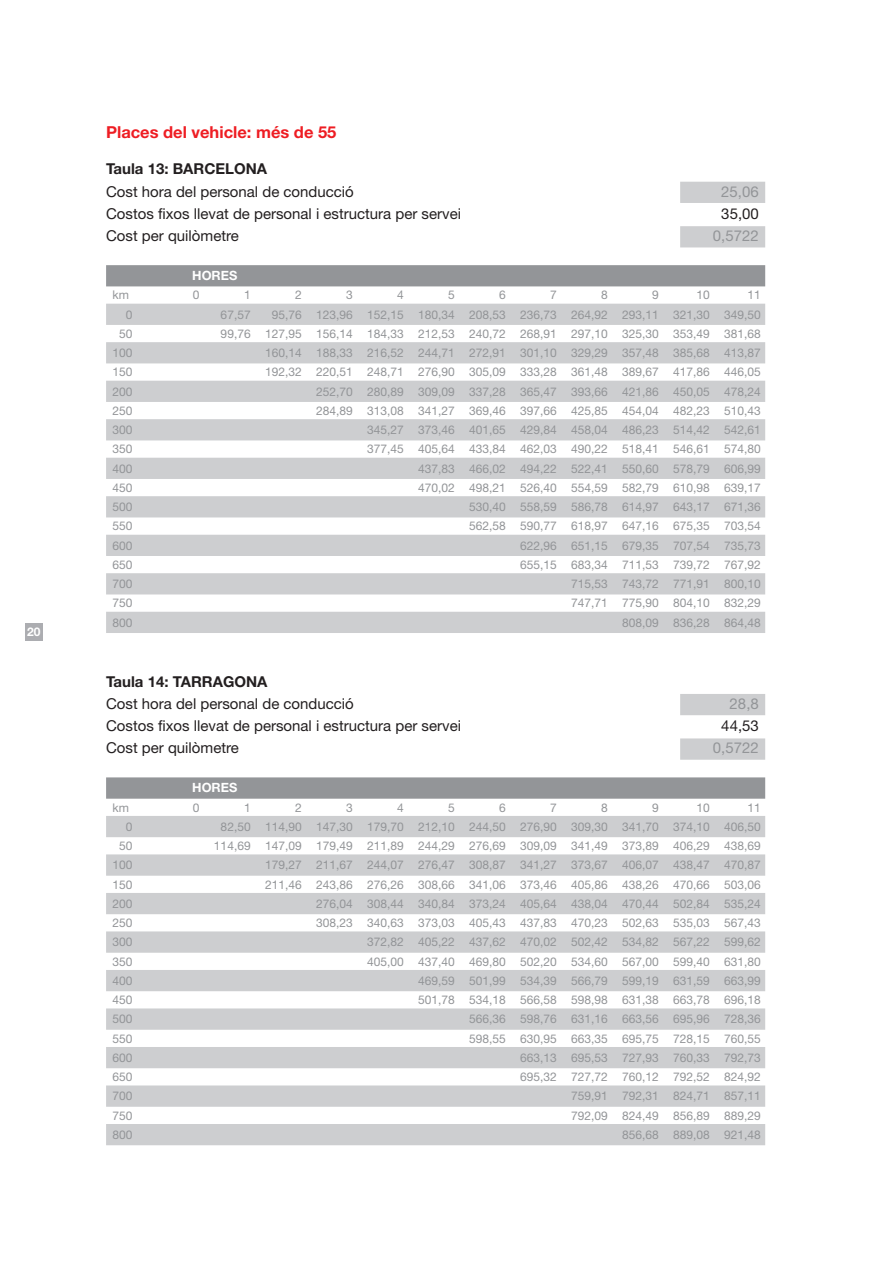
<style>
.page{position:relative;width:893px;height:1263px;background:#fff}
.page>*{position:absolute;margin:0;border:0;box-sizing:border-box;transform-origin:0 0}
.t1{font:700 16.5px "Helvetica Neue";color:#ee1d23}
.t2{font:15px "Helvetica Neue";color:#231f20}
.t3{font:700 15px "Helvetica Neue";color:#231f20}
.t4{font:15px "Helvetica Neue";color:#939598}
.t5{font:700 12.75px "Helvetica Neue";color:#fff}
.t6{font:12px "Helvetica Neue";color:#939598}
.t7{font:700 12px "Helvetica Neue";color:#fff}
</style>
<div class="page">
<div style="left:680px;top:182px;width:85px;height:21px;background:#cdced0"></div>
<div style="left:680px;top:226px;width:85px;height:21px;background:#cdced0"></div>
<div style="left:106px;top:265px;width:659px;height:21px;background:#939598"></div>
<div style="left:106px;top:304px;width:659px;height:21px;background:#cdced0"></div>
<div style="left:106px;top:342px;width:659px;height:21px;background:#cdced0"></div>
<div style="left:106px;top:381px;width:659px;height:21px;background:#cdced0"></div>
<div style="left:106px;top:419px;width:659px;height:21px;background:#cdced0"></div>
<div style="left:106px;top:458px;width:659px;height:21px;background:#cdced0"></div>
<div style="left:106px;top:496px;width:659px;height:21px;background:#cdced0"></div>
<div style="left:106px;top:535px;width:659px;height:21px;background:#cdced0"></div>
<div style="left:106px;top:573px;width:659px;height:21px;background:#cdced0"></div>
<div style="left:106px;top:612px;width:659px;height:21px;background:#cdced0"></div>
<div style="left:680px;top:694px;width:85px;height:21px;background:#cdced0"></div>
<div style="left:680px;top:738px;width:85px;height:22px;background:#cdced0"></div>
<div style="left:106px;top:777px;width:659px;height:22px;background:#939598"></div>
<div style="left:106px;top:816px;width:659px;height:21px;background:#cdced0"></div>
<div style="left:106px;top:854px;width:659px;height:22px;background:#cdced0"></div>
<div style="left:106px;top:893px;width:659px;height:21px;background:#cdced0"></div>
<div style="left:106px;top:931px;width:659px;height:22px;background:#cdced0"></div>
<div style="left:106px;top:970px;width:659px;height:21px;background:#cdced0"></div>
<div style="left:106px;top:1008px;width:659px;height:22px;background:#cdced0"></div>
<div style="left:106px;top:1047px;width:659px;height:21px;background:#cdced0"></div>
<div style="left:106px;top:1085px;width:659px;height:22px;background:#cdced0"></div>
<div style="left:106px;top:1124px;width:659px;height:21px;background:#cdced0"></div>
<div style="left:25px;top:624px;width:17px;height:17px;background:#acadb1"></div>
<p class="t7" style="left:27px;top:627px;width:15px">20</p>
<h1 class="t1" style="left:106px;top:127px;width:232px">Places del vehicle: més de 55</h1>
<p class="t3" style="left:106px;top:164px;width:163px">Taula 13: BARCELONA</p>
<p class="t2" style="left:106px;top:186px;width:249px">Cost hora del personal de conducció</p>
<p class="t4" style="left:721px;top:186px;width:39px">25,06</p>
<p class="t2" style="left:106px;top:208px;width:356px">Costos fixos llevat de personal i estructura per servei</p>
<p class="t2" style="left:721px;top:208px;width:39px">35,00</p>
<p class="t2" style="left:106px;top:230px;width:134px">Cost per quilòmetre</p>
<p class="t4" style="left:713px;top:230px;width:47px">0,5722</p>
<p class="t5" style="left:192px;top:271px;width:47px">HORES</p>
<p class="t6" style="left:112px;top:291px;width:18px">km</p>
<p class="t6" style="left:193px;top:291px;width:8px">0</p>
<p class="t6" style="left:244px;top:291px;width:8px">1</p>
<p class="t6" style="left:295px;top:291px;width:8px">2</p>
<p class="t6" style="left:346px;top:291px;width:8px">3</p>
<p class="t6" style="left:397px;top:291px;width:8px">4</p>
<p class="t6" style="left:448px;top:291px;width:8px">5</p>
<p class="t6" style="left:499px;top:291px;width:8px">6</p>
<p class="t6" style="left:550px;top:291px;width:8px">7</p>
<p class="t6" style="left:601px;top:291px;width:8px">8</p>
<p class="t6" style="left:652px;top:291px;width:8px">9</p>
<p class="t6" style="left:697px;top:291px;width:15px">10</p>
<p class="t6" style="left:748px;top:291px;width:15px">11</p>
<p class="t6" style="left:126px;top:310px;width:8px">0</p>
<p class="t6" style="left:221px;top:310px;width:32px">67,57</p>
<p class="t6" style="left:272px;top:310px;width:491px">95,76 123,96 152,15 180,34 208,53 236,73 264,92 293,11 321,30 349,50</p>
<p class="t6" style="left:119px;top:329px;width:15px">50</p>
<p class="t6" style="left:221px;top:329px;width:542px">99,76 127,95 156,14 184,33 212,53 240,72 268,91 297,10 325,30 353,49 381,68</p>
<p class="t6" style="left:112px;top:348px;width:22px">100</p>
<p class="t6" style="left:265px;top:348px;width:497px">160,14 188,33 216,52 244,71 272,91 301,10 329,29 357,48 385,68 413,87</p>
<p class="t6" style="left:112px;top:368px;width:22px">150</p>
<p class="t6" style="left:265px;top:368px;width:497px">192,32 220,51 248,71 276,90 305,09 333,28 361,48 389,67 417,86 446,05</p>
<p class="t6" style="left:112px;top:387px;width:22px">200</p>
<p class="t6" style="left:316px;top:387px;width:446px">252,70 280,89 309,09 337,28 365,47 393,66 421,86 450,05 478,24</p>
<p class="t6" style="left:112px;top:406px;width:22px">250</p>
<p class="t6" style="left:316px;top:406px;width:446px">284,89 313,08 341,27 369,46 397,66 425,85 454,04 482,23 510,43</p>
<p class="t6" style="left:112px;top:425px;width:22px">300</p>
<p class="t6" style="left:367px;top:425px;width:395px">345,27 373,46 401,65 429,84 458,04 486,23 514,42 542,61</p>
<p class="t6" style="left:112px;top:445px;width:22px">350</p>
<p class="t6" style="left:367px;top:445px;width:395px">377,45 405,64 433,84 462,03 490,22 518,41 546,61 574,80</p>
<p class="t6" style="left:112px;top:464px;width:22px">400</p>
<p class="t6" style="left:418px;top:464px;width:344px">437,83 466,02 494,22 522,41 550,60 578,79 606,99</p>
<p class="t6" style="left:112px;top:483px;width:22px">450</p>
<p class="t6" style="left:418px;top:483px;width:344px">470,02 498,21 526,40 554,59 582,79 610,98 639,17</p>
<p class="t6" style="left:112px;top:502px;width:22px">500</p>
<p class="t6" style="left:469px;top:502px;width:293px">530,40 558,59 586,78 614,97 643,17 671,36</p>
<p class="t6" style="left:112px;top:522px;width:22px">550</p>
<p class="t6" style="left:469px;top:522px;width:293px">562,58 590,77 618,97 647,16 675,35 703,54</p>
<p class="t6" style="left:112px;top:541px;width:22px">600</p>
<p class="t6" style="left:520px;top:541px;width:242px">622,96 651,15 679,35 707,54 735,73</p>
<p class="t6" style="left:112px;top:560px;width:22px">650</p>
<p class="t6" style="left:520px;top:560px;width:242px">655,15 683,34 711,53 739,72 767,92</p>
<p class="t6" style="left:112px;top:579px;width:22px">700</p>
<p class="t6" style="left:571px;top:579px;width:191px">715,53 743,72 771,91 800,10</p>
<p class="t6" style="left:112px;top:599px;width:22px">750</p>
<p class="t6" style="left:571px;top:599px;width:191px">747,71 775,90 804,10 832,29</p>
<p class="t6" style="left:112px;top:618px;width:22px">800</p>
<p class="t6" style="left:622px;top:618px;width:140px">808,09 836,28 864,48</p>
<p class="t3" style="left:106px;top:676px;width:163px">Taula 14: TARRAGONA</p>
<p class="t2" style="left:106px;top:698px;width:249px">Cost hora del personal de conducció</p>
<p class="t4" style="left:730px;top:698px;width:31px">28,8</p>
<p class="t2" style="left:106px;top:720px;width:356px">Costos fixos llevat de personal i estructura per servei</p>
<p class="t2" style="left:721px;top:720px;width:39px">44,53</p>
<p class="t2" style="left:106px;top:743px;width:134px">Cost per quilòmetre</p>
<p class="t4" style="left:713px;top:743px;width:47px">0,5722</p>
<p class="t5" style="left:192px;top:783px;width:47px">HORES</p>
<p class="t6" style="left:112px;top:803px;width:18px">km</p>
<p class="t6" style="left:193px;top:803px;width:8px">0</p>
<p class="t6" style="left:244px;top:803px;width:8px">1</p>
<p class="t6" style="left:295px;top:803px;width:8px">2</p>
<p class="t6" style="left:346px;top:803px;width:8px">3</p>
<p class="t6" style="left:397px;top:803px;width:8px">4</p>
<p class="t6" style="left:448px;top:803px;width:8px">5</p>
<p class="t6" style="left:499px;top:803px;width:8px">6</p>
<p class="t6" style="left:550px;top:803px;width:8px">7</p>
<p class="t6" style="left:601px;top:803px;width:8px">8</p>
<p class="t6" style="left:652px;top:803px;width:8px">9</p>
<p class="t6" style="left:697px;top:803px;width:15px">10</p>
<p class="t6" style="left:748px;top:803px;width:15px">11</p>
<p class="t6" style="left:126px;top:822px;width:8px">0</p>
<p class="t6" style="left:221px;top:822px;width:542px">82,50 114,90 147,30 179,70 212,10 244,50 276,90 309,30 341,70 374,10 406,50</p>
<p class="t6" style="left:119px;top:841px;width:15px">50</p>
<p class="t6" style="left:214px;top:841px;width:548px">114,69 147,09 179,49 211,89 244,29 276,69 309,09 341,49 373,89 406,29 438,69</p>
<p class="t6" style="left:112px;top:861px;width:22px">100</p>
<p class="t6" style="left:265px;top:861px;width:497px">179,27 211,67 244,07 276,47 308,87 341,27 373,67 406,07 438,47 470,87</p>
<p class="t6" style="left:112px;top:880px;width:22px">150</p>
<p class="t6" style="left:265px;top:880px;width:497px">211,46 243,86 276,26 308,66 341,06 373,46 405,86 438,26 470,66 503,06</p>
<p class="t6" style="left:112px;top:899px;width:22px">200</p>
<p class="t6" style="left:316px;top:899px;width:446px">276,04 308,44 340,84 373,24 405,64 438,04 470,44 502,84 535,24</p>
<p class="t6" style="left:112px;top:918px;width:22px">250</p>
<p class="t6" style="left:316px;top:918px;width:446px">308,23 340,63 373,03 405,43 437,83 470,23 502,63 535,03 567,43</p>
<p class="t6" style="left:112px;top:938px;width:22px">300</p>
<p class="t6" style="left:367px;top:938px;width:395px">372,82 405,22 437,62 470,02 502,42 534,82 567,22 599,62</p>
<p class="t6" style="left:112px;top:957px;width:22px">350</p>
<p class="t6" style="left:367px;top:957px;width:395px">405,00 437,40 469,80 502,20 534,60 567,00 599,40 631,80</p>
<p class="t6" style="left:112px;top:976px;width:22px">400</p>
<p class="t6" style="left:418px;top:976px;width:344px">469,59 501,99 534,39 566,79 599,19 631,59 663,99</p>
<p class="t6" style="left:112px;top:995px;width:22px">450</p>
<p class="t6" style="left:418px;top:995px;width:344px">501,78 534,18 566,58 598,98 631,38 663,78 696,18</p>
<p class="t6" style="left:112px;top:1015px;width:22px">500</p>
<p class="t6" style="left:469px;top:1015px;width:293px">566,36 598,76 631,16 663,56 695,96 728,36</p>
<p class="t6" style="left:112px;top:1034px;width:22px">550</p>
<p class="t6" style="left:469px;top:1034px;width:293px">598,55 630,95 663,35 695,75 728,15 760,55</p>
<p class="t6" style="left:112px;top:1053px;width:22px">600</p>
<p class="t6" style="left:520px;top:1053px;width:242px">663,13 695,53 727,93 760,33 792,73</p>
<p class="t6" style="left:112px;top:1072px;width:22px">650</p>
<p class="t6" style="left:520px;top:1072px;width:242px">695,32 727,72 760,12 792,52 824,92</p>
<p class="t6" style="left:112px;top:1092px;width:22px">700</p>
<p class="t6" style="left:571px;top:1092px;width:191px">759,91 792,31 824,71 857,11</p>
<p class="t6" style="left:112px;top:1111px;width:22px">750</p>
<p class="t6" style="left:571px;top:1111px;width:191px">792,09 824,49 856,89 889,29</p>
<p class="t6" style="left:112px;top:1130px;width:22px">800</p>
<p class="t6" style="left:622px;top:1130px;width:140px">856,68 889,08 921,48</p>
</div>
